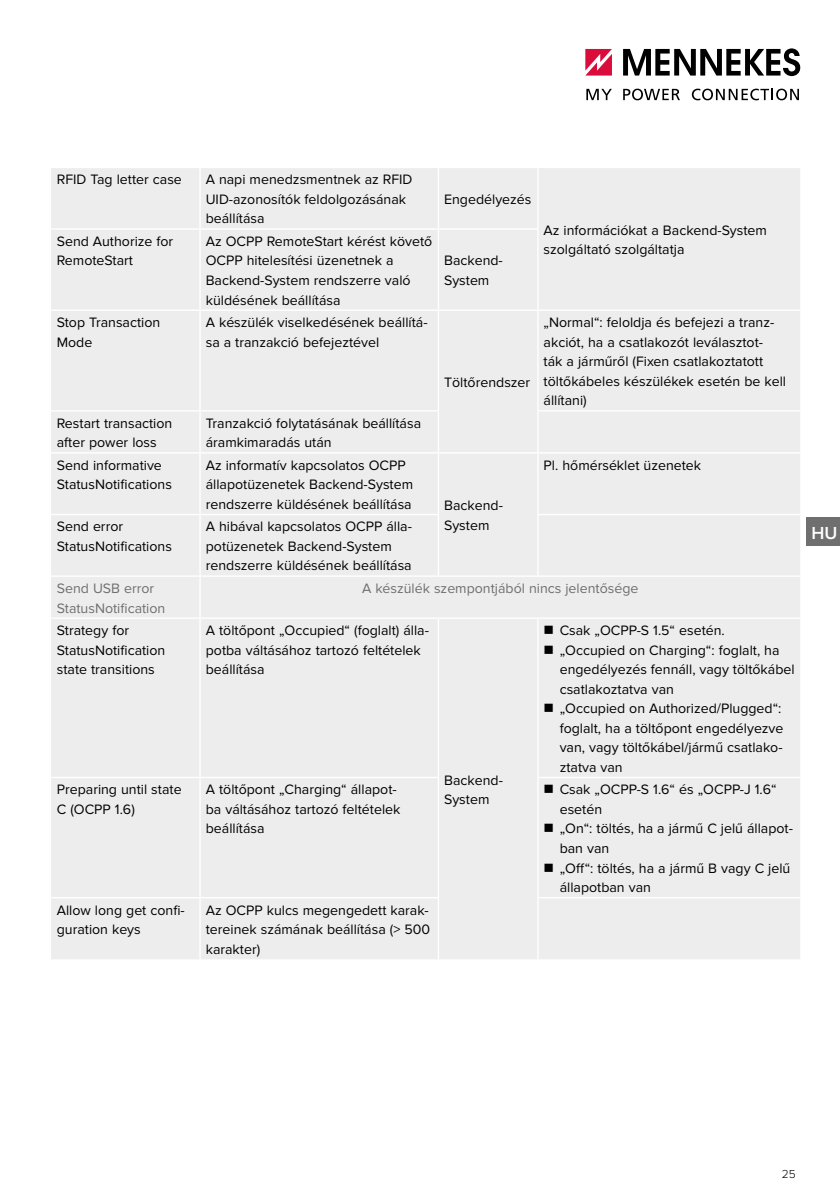
<style>
.page{position:relative;width:840px;height:1191px;background:#fff}
.page>*{position:absolute;margin:0;border:0;box-sizing:border-box;transform-origin:0 0}
.t1{font:600 18px "Proxima Nova";color:#fff}
.t2{font:14.2px/19.6px "Proxima Nova";color:#000}
.t3{font:14.2px/19.6px "Proxima Nova";color:#706f6f}
.t4{font:300 12px "Proxima Nova";color:#000}
</style>
<div class="page">
<svg style="left:586px;top:89px;width:25px;height:11px"></svg>
<svg style="left:623px;top:89px;width:56px;height:11px"></svg>
<svg style="left:691px;top:89px;width:107px;height:11px"></svg>
<svg style="left:585px;top:49px;width:26px;height:27px"></svg>
<svg style="left:623px;top:48px;width:176px;height:28px"></svg>
<div style="left:805px;top:517px;width:34px;height:29px;background:#706f6f"></div>
<div style="left:51px;top:168px;width:748px;height:791px;background:#ededed"></div>
<hr style="left:199px;top:168px;width:2px;height:60px;background:#fff">
<hr style="left:437px;top:168px;width:2px;height:60px;background:#fff">
<hr style="left:537px;top:168px;width:1px;height:60px;background:#fff">
<hr style="left:51px;top:228px;width:149px;height:2px;background:#fff">
<hr style="left:200px;top:228px;width:238px;height:2px;background:#fff">
<hr style="left:199px;top:230px;width:2px;height:79px;background:#fff">
<hr style="left:438px;top:228px;width:100px;height:2px;background:#fff">
<hr style="left:437px;top:230px;width:2px;height:79px;background:#fff">
<hr style="left:537px;top:230px;width:1px;height:79px;background:#fff">
<hr style="left:51px;top:309px;width:149px;height:2px;background:#fff">
<hr style="left:200px;top:309px;width:238px;height:2px;background:#fff">
<hr style="left:199px;top:311px;width:2px;height:99px;background:#fff">
<hr style="left:438px;top:309px;width:99px;height:2px;background:#fff">
<hr style="left:437px;top:311px;width:2px;height:99px;background:#fff">
<hr style="left:537px;top:309px;width:262px;height:2px;background:#fff">
<hr style="left:537px;top:311px;width:1px;height:99px;background:#fff">
<hr style="left:51px;top:410px;width:149px;height:1px;background:#fff">
<hr style="left:200px;top:410px;width:239px;height:1px;background:#fff">
<hr style="left:199px;top:411px;width:2px;height:41px;background:#fff">
<hr style="left:437px;top:411px;width:2px;height:41px;background:#fff">
<hr style="left:537px;top:410px;width:262px;height:1px;background:#fff">
<hr style="left:537px;top:411px;width:1px;height:41px;background:#fff">
<hr style="left:51px;top:452px;width:149px;height:1px;background:#fff">
<hr style="left:200px;top:452px;width:238px;height:1px;background:#fff">
<hr style="left:199px;top:453px;width:2px;height:61px;background:#fff">
<hr style="left:438px;top:452px;width:99px;height:1px;background:#fff">
<hr style="left:437px;top:453px;width:2px;height:61px;background:#fff">
<hr style="left:537px;top:452px;width:262px;height:1px;background:#fff">
<hr style="left:537px;top:453px;width:1px;height:61px;background:#fff">
<hr style="left:51px;top:514px;width:149px;height:1px;background:#fff">
<hr style="left:200px;top:514px;width:239px;height:1px;background:#fff">
<hr style="left:199px;top:515px;width:2px;height:60px;background:#fff">
<hr style="left:437px;top:515px;width:2px;height:60px;background:#fff">
<hr style="left:537px;top:514px;width:262px;height:1px;background:#fff">
<hr style="left:537px;top:515px;width:1px;height:60px;background:#fff">
<hr style="left:51px;top:575px;width:149px;height:2px;background:#fff">
<hr style="left:200px;top:575px;width:238px;height:2px;background:#fff">
<hr style="left:199px;top:577px;width:2px;height:40px;background:#fff">
<hr style="left:438px;top:575px;width:99px;height:2px;background:#fff">
<hr style="left:537px;top:575px;width:262px;height:2px;background:#fff">
<hr style="left:51px;top:617px;width:149px;height:2px;background:#fff">
<hr style="left:200px;top:617px;width:238px;height:2px;background:#fff">
<hr style="left:199px;top:619px;width:2px;height:158px;background:#fff">
<hr style="left:438px;top:617px;width:99px;height:2px;background:#fff">
<hr style="left:437px;top:619px;width:2px;height:158px;background:#fff">
<hr style="left:537px;top:617px;width:262px;height:2px;background:#fff">
<hr style="left:537px;top:619px;width:1px;height:158px;background:#fff">
<hr style="left:51px;top:777px;width:149px;height:1px;background:#fff">
<hr style="left:200px;top:777px;width:239px;height:1px;background:#fff">
<hr style="left:199px;top:778px;width:2px;height:119px;background:#fff">
<hr style="left:437px;top:778px;width:2px;height:119px;background:#fff">
<hr style="left:537px;top:777px;width:262px;height:1px;background:#fff">
<hr style="left:537px;top:778px;width:1px;height:119px;background:#fff">
<hr style="left:51px;top:897px;width:149px;height:1px;background:#fff">
<hr style="left:200px;top:897px;width:239px;height:1px;background:#fff">
<hr style="left:199px;top:898px;width:2px;height:61px;background:#fff">
<hr style="left:437px;top:898px;width:2px;height:61px;background:#fff">
<hr style="left:537px;top:897px;width:262px;height:1px;background:#fff">
<hr style="left:537px;top:898px;width:1px;height:61px;background:#fff">
<svg style="left:544px;top:625px;width:8px;height:9px"></svg>
<svg style="left:544px;top:645px;width:8px;height:8px"></svg>
<svg style="left:544px;top:704px;width:8px;height:8px"></svg>
<svg style="left:544px;top:785px;width:8px;height:8px"></svg>
<svg style="left:544px;top:824px;width:8px;height:8px"></svg>
<svg style="left:544px;top:863px;width:8px;height:8px"></svg>
<p class="t2" style="left:57px;top:170px;width:127px">RFID Tag letter case</p>
<p class="t2" style="left:206px;top:170px;width:208px">A napi menedzsmentnek az RFID<br>UID-azonosítók feldolgozásának beállítása</p>
<p class="t2" style="left:57px;top:232px;width:118px">Send Authorize for<br>RemoteStart</p>
<p class="t2" style="left:206px;top:232px;width:228px">Az OCPP RemoteStart kérést követő<br>OCPP hitelesítési üzenetnek a<br>Backend-System rendszerre való küldésének beállítása</p>
<p class="t2" style="left:57px;top:313px;width:105px">Stop Transaction<br>Mode</p>
<p class="t2" style="left:206px;top:313px;width:223px">A készülék viselkedésének beállítá&shy;sa a tranzakció befejeztével</p>
<p class="t2" style="left:444px;top:190px;width:89px">Engedélyezés</p>
<p class="t2" style="left:444px;top:251px;width:60px">Backend-<br>System</p>
<p class="t2" style="left:444px;top:373px;width:88px">Töltőrendszer</p>
<p class="t2" style="left:543px;top:221px;width:225px">Az információkat a Backend-System szolgáltató szolgáltatja</p>
<p class="t2" style="left:543px;top:313px;width:244px">„Normal“: feloldja és befejezi a tranz&shy;akciót, ha a csatlakozót leválasztot-<br>ták a járműről (Fixen csatlakoztatott töltőkábeles készülékek esetén be kell állítani)</p>
<p class="t2" style="left:57px;top:414px;width:117px">Restart transaction after power loss</p>
<p class="t2" style="left:206px;top:414px;width:217px">Tranzakció folytatásának beállítása áramkimaradás után</p>
<p class="t2" style="left:57px;top:456px;width:117px">Send informative<br>StatusNotifications</p>
<p class="t2" style="left:206px;top:456px;width:209px">Az informatív kapcsolatos OCPP állapotüzenetek Backend-System rendszerre küldésének beállítása</p>
<p class="t2" style="left:543px;top:456px;width:159px">Pl. hőmérséklet üzenetek</p>
<p class="t2" style="left:444px;top:496px;width:60px">Backend-<br>System</p>
<p class="t2" style="left:57px;top:517px;width:117px">Send error<br>StatusNotifications</p>
<p class="t2" style="left:206px;top:517px;width:207px">A hibával kapcsolatos OCPP álla&shy;potüzenetek Backend-System rendszerre küldésének beállítása</p>
<p class="t3" style="left:57px;top:579px;width:110px">Send USB error<br>StatusNotification</p>
<p class="t3" style="left:362px;top:579px;width:278px">A készülék szempontjából nincs jelentősége</p>
<p class="t2" style="left:57px;top:621px;width:110px">Strategy for<br>StatusNotification state transitions</p>
<p class="t2" style="left:206px;top:621px;width:224px">A töltőpont „Occupied“ (foglalt) álla&shy;potba váltásához tartozó feltételek beállítása</p>
<p class="t2" style="left:559px;top:621px;width:236px">Csak „OCPP-S 1.5“ esetén.<br>„Occupied on Charging“: foglalt, ha engedélyezés fennáll, vagy töltőkábel csatlakoztatva van<br>„Occupied on Authorized/Plugged“: foglalt, ha a töltőpont engedélyezve van, vagy töltőkábel/jármű csatlako&shy;ztatva van</p>
<p class="t2" style="left:444px;top:770px;width:60px">Backend-<br>System</p>
<p class="t2" style="left:57px;top:780px;width:126px">Preparing until state<br>C (OCPP 1.6)</p>
<p class="t2" style="left:206px;top:780px;width:196px">A töltőpont „Charging“ állapot&shy;ba váltásához tartozó feltételek beállítása</p>
<p class="t2" style="left:559px;top:780px;width:235px">Csak „OCPP-S 1.6“ és „OCPP-J 1.6“ esetén<br>„On“: töltés, ha a jármű C jelű állapot&shy;ban van<br>„Off“: töltés, ha a jármű B vagy C jelű állapotban van</p>
<p class="t2" style="left:57px;top:900px;width:129px">Allow long get confi&shy;guration keys</p>
<p class="t2" style="left:206px;top:900px;width:226px;text-align:justify">Az OCPP kulcs megengedett karak&shy;tereinek számának beállítása (&gt; 500 karakter)</p>
<p class="t1" style="left:811px;top:519px;width:27px">HU</p>
<p class="t4" style="left:781px;top:1166px;width:15px">25</p>
</div>
